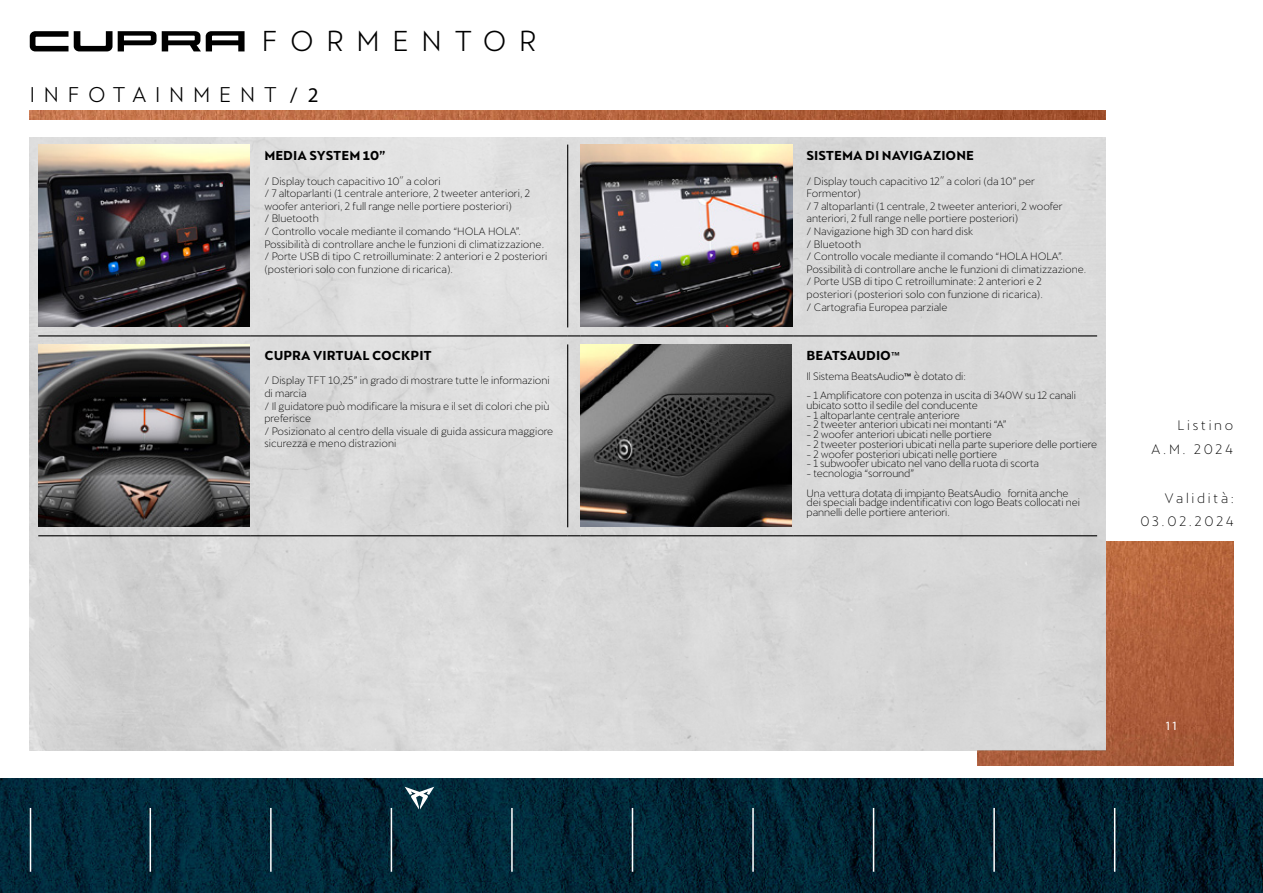
<style>
.page{position:relative;width:1263px;height:893px;background:#fff}
.page>*{position:absolute;margin:0;border:0;box-sizing:border-box;transform-origin:0 0}
.t1{font:28.35px "Cupra";letter-spacing:.45em;color:#000}
.t2{font:21px "Cupra";letter-spacing:.42em;color:#000}
.t3{font:21px "Myriad Pro";color:#000}
.t4{font:300 13.5px/24px "Cupra";letter-spacing:.2em;color:#000;text-align:right}
.t5{font:700 12.75px "Cupra";color:#000}
.t6{font:12.75px "Myriad Pro";color:#fff}
.t7{font:300 10.5px/12.6px "Cupra";color:#000}
.s1{font-family:"Calibri";font-weight:400}
</style>
<div class="page">
<img style="left:977px;top:542px;width:256px;height:223px">
<img style="left:30px;top:111px;width:1076px;height:8px">
<img style="left:30px;top:138px;width:1076px;height:612px">
<img style="left:0;top:778px;width:1263px;height:115px">
<hr style="left:30px;top:808px;width:1px;height:64px;background:#fff">
<hr style="left:150px;top:808px;width:1px;height:64px;background:#fff">
<hr style="left:270px;top:808px;width:2px;height:64px;background:#fff">
<hr style="left:391px;top:808px;width:1px;height:64px;background:#fff">
<hr style="left:511px;top:808px;width:2px;height:64px;background:#fff">
<hr style="left:632px;top:808px;width:1px;height:64px;background:#fff">
<hr style="left:752px;top:808px;width:2px;height:64px;background:#fff">
<hr style="left:873px;top:808px;width:1px;height:64px;background:#fff">
<hr style="left:993px;top:808px;width:2px;height:64px;background:#fff">
<hr style="left:1114px;top:808px;width:1px;height:64px;background:#fff">
<svg style="left:405px;top:787px;width:29px;height:22px"></svg>
<svg style="left:30px;top:31px;width:215px;height:20px"></svg>
<hr style="left:567px;top:145px;width:1px;height:182px;background:#000">
<hr style="left:38px;top:335px;width:213px;height:1px;background:#000">
<hr style="left:251px;top:335px;width:304px;height:1px;background:#000">
<svg style="left:555px;top:335px;width:25px;height:1px"></svg>
<hr style="left:580px;top:335px;width:213px;height:1px;background:#000">
<hr style="left:793px;top:335px;width:304px;height:1px;background:#000">
<hr style="left:567px;top:344px;width:1px;height:183px;background:#000">
<hr style="left:38px;top:535px;width:213px;height:1px;background:#000">
<hr style="left:251px;top:535px;width:304px;height:1px;background:#000">
<svg style="left:555px;top:535px;width:25px;height:1px"></svg>
<hr style="left:580px;top:535px;width:213px;height:1px;background:#000">
<hr style="left:793px;top:535px;width:304px;height:1px;background:#000">
<img style="left:38px;top:145px;width:212px;height:182px">
<img style="left:580px;top:145px;width:212px;height:182px">
<img style="left:38px;top:344px;width:212px;height:182px">
<img style="left:580px;top:344px;width:212px;height:182px">
<h1 class="t1" style="left:262px;top:16px;width:276px">FORMENTOR</h1>
<h2 class="t2" style="left:30px;top:76px;width:249px">INFOTAINMENT</h2>
<h2 class="t3" style="left:290px;top:82px;width:30px">/ 2</h2>
<p class="t5" style="left:264px;top:148px;width:123px">MEDIA SYSTEM 10”</p>
<p class="t7" style="left:264px;top:173px;width:285px">/ Display touch capacitivo 10˝ a colori<br>/ 7 altoparlanti (1 centrale anteriore, 2 tweeter anteriori, 2 woofer anteriori, 2 full range nelle portiere posteriori)<br>/ Bluetooth<br>/ Controllo vocale mediante il comando “HOLA HOLA”.<br>Possibilità di controllare anche le funzioni di climatizzazione. / Porte USB di tipo C retroilluminate: 2 anteriori e 2 posteriori (posteriori solo con funzione di ricarica).</p>
<p class="t5" style="left:264px;top:348px;width:169px">CUPRA VIRTUAL COCKPIT</p>
<p class="t7" style="left:264px;top:373px;width:290px">/ Display TFT 10,25” in grado di mostrare tutte le informazioni di marcia<br>/ Il guidatore può modificare la misura e il set di colori che più preferisce<br>/ Posizionato al centro della visuale di guida assicura maggiore sicurezza e meno distrazioni</p>
<p class="t5" style="left:806px;top:148px;width:169px">SISTEMA DI NAVIGAZIONE</p>
<p class="t7" style="left:806px;top:173px;width:281px">/ Display touch capacitivo 12˝ a colori (da 10” per Formentor)<br>/ 7 altoparlanti (1 centrale, 2 tweeter anteriori, 2 woofer anteriori, 2 full range nelle portiere posteriori)<br>/ Navigazione high 3D con hard disk<br>/ Bluetooth<br>/ Controllo vocale mediante il comando “HOLA HOLA”.<br>Possibilità di controllare anche le funzioni di climatizzazione. / Porte USB di tipo C retroilluminate: 2 anteriori e 2 posteriori (posteriori solo con funzione di ricarica).<br>/ Cartografia Europea parziale</p>
<p class="t5" style="left:806px;top:348px;width:95px">BEATSAUDIO<span class="s1">™</span></p>
<p class="t7" style="left:806px;top:368px;width:161px">Il Sistema BeatsAudio<span class="s1">™</span> è dotato di:</p>
<p class="t7" style="left:806px;top:389px;width:271px;line-height:9.8px">- 1 Amplificatore con potenza in uscita di 340W su 12 canali ubicato sotto il sedile del conducente</p>
<p class="t7" style="left:806px;top:407px;width:155px">- 1 altoparlante centrale anteriore</p>
<p class="t7" style="left:806px;top:417px;width:202px">- 2 tweeter anteriori ubicati nei montanti “A”</p>
<p class="t7" style="left:806px;top:426px;width:187px">- 2 woofer anteriori ubicati nelle portiere</p>
<p class="t7" style="left:806px;top:436px;width:292px">- 2 tweeter posteriori ubicati nella parte superiore delle portiere</p>
<p class="t7" style="left:806px;top:446px;width:192px">- 2 woofer posteriori ubicati nelle portiere</p>
<p class="t7" style="left:806px;top:456px;width:234px">- 1 subwoofer ubicato nel vano della ruota di scorta</p>
<p class="t7" style="left:806px;top:462px;width:264px;line-height:19.5px">- tecnologia “sorround”<br>Una vettura dotata di impianto BeatsAudio ￨ fornita anche</p>
<p class="t7" style="left:806px;top:496px;width:275px;line-height:9.8px">dei speciali badge indentificativi con logo Beats collocati nei pannelli delle portiere anteriori.</p>
<p class="t4" style="left:1151px;top:411px;width:83px">Listino<br>A.M. 2024</p>
<p class="t4" style="left:1140px;top:485px;width:95px;line-height:22.8px">Validità:<br>03.02.2024</p>
<p class="t6" style="left:1165px;top:718px;width:15px">11</p>
</div>
